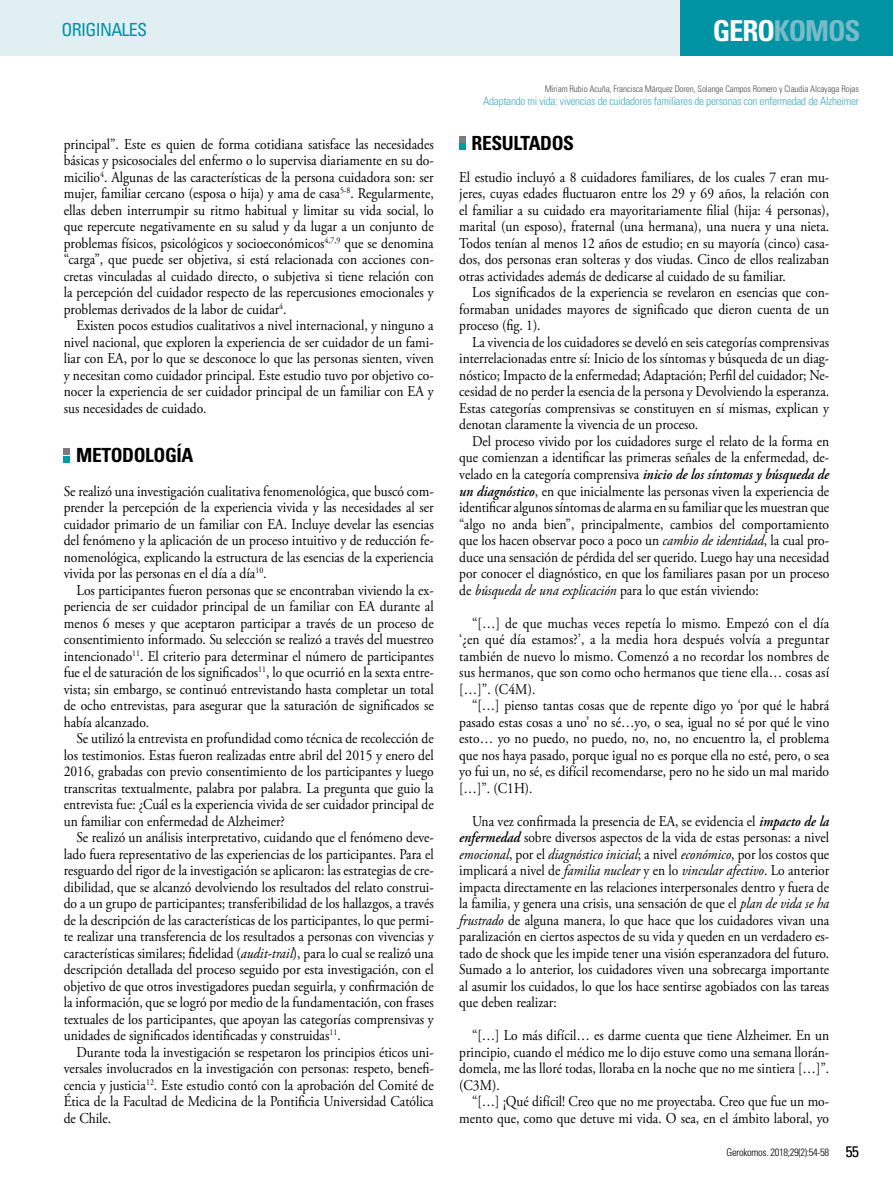
<style>
.page{position:relative;width:893px;height:1191px;background:#fff}
.page>*{position:absolute;margin:0;border:0;box-sizing:border-box;transform-origin:0 0}
.t1{font:700 condensed 28.8px "Univers LT Std";letter-spacing:-.04em;color:#78bbc8}
.t2{font:700 condensed 19.5px "Univers LT Std";letter-spacing:-.02em;color:#000}
.t3{font:condensed 18px "Univers LT Std";letter-spacing:-.04em;color:#0093a4}
.t4{font:15px/16.5px "Adobe Garamond Pro";color:#000;text-align:justify;scale:.9 1}
.t5{font:300 condensed 11.25px "Univers LT Std";letter-spacing:-.02em;color:#42abba}
.t6{font:300 condensed 10.5px "Univers LT Std";letter-spacing:-.03em;color:#000}
.t7{font:300 condensed 9px "Univers LT Std";letter-spacing:-.01em;color:#4a4a49}
.s1{color:#fff}
.s2{font-style:italic}
.s3{font-weight:600;font-style:italic}
.s4{font-size:15px}
</style>
<div class="page">
<div style="left:0;top:0;width:705px;height:55px;background:#e2eff2"></div>
<div style="left:680px;top:0;width:213px;height:55px;background:#0093a4"></div>
<svg style="left:64px;top:449px;width:6px;height:13px"></svg>
<svg style="left:459px;top:136px;width:6px;height:14px"></svg>
<p class="t3" style="left:62px;top:18px;width:87px">ORIGINALES</p>
<h1 class="t1" style="left:713px;top:13px;width:149px"><span class="s1">GERO</span>KOMOS</h1>
<p class="t4" style="left:64px;top:136px;width:413px">principal”. Este es quien de forma cotidiana satisface las necesidades básicas y psicosociales del enfermo o lo supervisa diariamente en su do&shy;micilio<sup>4</sup>. Algunas de las características de la persona cuidadora son: ser mujer, familiar cercano (esposa o hija) y ama de casa<sup>5-8</sup>. Regularmente, ellas deben interrumpir su ritmo habitual y limitar su vida social, lo que repercute negativamente en su salud y da lugar a un conjunto de problemas físicos, psicológicos y socioeconómicos<sup>4,7,9</sup> que se denomina “carga”, que puede ser objetiva, si está relacionada con acciones con&shy;cretas vinculadas al cuidado directo, o subjetiva si tiene relación con la percepción del cuidador respecto de las repercusiones emocionales y problemas derivados de la labor de cuidar<sup>4</sup>.</p>
<p class="t4" style="left:64px;top:318px;width:413px;text-indent:13px">Existen pocos estudios cualitativos a nivel internacional, y ninguno a nivel nacional, que exploren la experiencia de ser cuidador de un fami&shy;liar con EA, por lo que se desconoce lo que las personas sienten, viven y necesitan como cuidador principal. Este estudio tuvo por objetivo co&shy;nocer la experiencia de ser cuidador principal de un familiar con EA y sus necesidades de cuidado.</p>
<h2 class="t2" style="left:76px;top:443px;width:119px">METODOLOGÍA</h2>
<p class="t4" style="left:64px;top:483px;width:413px">Se realizó una investigación cualitativa fenomenológica, que buscó com&shy;prender la percepción de la experiencia vivida y las necesidades al ser cuidador primario de un familiar con EA. Incluye develar las esencias del fenómeno y la aplicación de un proceso intuitivo y de reducción fe&shy;nomenológica, explicando la estructura de las esencias de la experiencia vivida por las personas en el día a día<sup>10</sup>.</p>
<p class="t4" style="left:64px;top:582px;width:413px;text-indent:13px">Los participantes fueron personas que se encontraban viviendo la ex&shy;periencia de ser cuidador principal de un familiar con EA durante al menos 6 meses y que aceptaron participar a través de un proceso de consentimiento informado. Su selección se realizó a través del muestreo intencionado<sup>11</sup>. El criterio para determinar el número de participantes fue el de saturación de los significados<sup>11</sup>, lo que ocurrió en la sexta entre&shy;vista; sin embargo, se continuó entrevistando hasta completar un total de ocho entrevistas, para asegurar que la saturación de significados se había alcanzado.</p>
<p class="t4" style="left:64px;top:730px;width:413px;text-indent:13px">Se utilizó la entrevista en profundidad como técnica de recolección de los testimonios. Estas fueron realizadas entre abril del 2015 y enero del 2016, grabadas con previo consentimiento de los participantes y luego transcritas textualmente, palabra por palabra. La pregunta que guio la entrevista fue: ¿Cuál es la experiencia vivida de ser cuidador principal de un familiar con enfermedad de Alzheimer?</p>
<p class="t4" style="left:64px;top:829px;width:413px;text-indent:13px">Se realizó un análisis interpretativo, cuidando que el fenómeno deve&shy;lado fuera representativo de las experiencias de los participantes. Para el resguardo del rigor de la investigación se aplicaron: las estrategias de cre&shy;dibilidad, que se alcanzó devolviendo los resultados del relato construi&shy;do a un grupo de participantes; transferibilidad de los hallazgos, a través de la descripción de las características de los participantes, lo que permi&shy;te realizar una transferencia de los resultados a personas con vivencias y características similares; fidelidad (<span class="s2">audit-trail</span>), para lo cual se realizó una descripción detallada del proceso seguido por esta investigación, con el objetivo de que otros investigadores puedan seguirla, y confirmación de la información, que se logró por medio de la fundamentación, con frases textuales de los participantes, que apoyan las categorías comprensivas y unidades de significados identificadas y construidas<sup>11</sup>.</p>
<p class="t4" style="left:64px;top:1044px;width:413px;text-indent:13px">Durante toda la investigación se respetaron los principios éticos uni&shy;versales involucrados en la investigación con personas: respeto, benefi&shy;cencia y justicia<sup>12</sup>. Este estudio contó con la aprobación del Comité de Ética de la Facultad de Medicina de la Pontificia Universidad Católica de Chile.</p>
<p class="t7" style="left:545px;top:83px;width:316px">Miriam Rubio Acuña, Francisca Márquez Doren, Solange Campos Romero y Claudia Alcayaga Rojas</p>
<p class="t5" style="left:483px;top:94px;width:377px">Adaptando mi vida: vivencias de cuidadores familiares de personas con enfermedad de Alzheimer</p>
<h2 class="t2" style="left:472px;top:131px;width:104px">RESULTADOS</h2>
<p class="t4" style="left:459px;top:169px;width:413px">El estudio incluyó a 8 cuidadores familiares, de los cuales 7 eran mu&shy;jeres, cuyas edades fluctuaron entre los 29 y 69 años, la relación con el familiar a su cuidado era mayoritariamente filial (hija: 4 personas), marital (un esposo), fraternal (una hermana), una nuera y una nieta.<br>Todos tenían al menos 12 años de estudio; en su mayoría (cinco) casa&shy;dos, dos personas eran solteras y dos viudas. Cinco de ellos realizaban otras actividades además de dedicarse al cuidado de su familiar.</p>
<p class="t4" style="left:459px;top:285px;width:413px;text-indent:13px">Los significados de la experiencia se revelaron en esencias que con&shy;formaban unidades mayores de significado que dieron cuenta de un proceso (fig. 1).</p>
<p class="t4" style="left:459px;top:334px;width:413px;text-indent:13px">La vivencia de los cuidadores se develó en seis categorías comprensivas interrelacionadas entre sí: Inicio de los síntomas y búsqueda de un diag&shy;nóstico; Impacto de la enfermedad; Adaptación; Perfil del cuidador; Ne&shy;cesidad de no perder la esencia de la persona y Devolviendo la esperanza.<br>Estas categorías comprensivas se constituyen en sí mismas, explican y denotan claramente la vivencia de un proceso.</p>
<p class="t4" style="left:459px;top:433px;width:413px;text-indent:13px">Del proceso vivido por los cuidadores surge el relato de la forma en que comienzan a identificar las primeras señales de la enfermedad, de&shy;velado en la categoría comprensiva <span class="s3">inicio de los síntomas y búsqueda de un diagnóstico</span>, en que inicialmente las personas viven la experiencia de identificar algunos síntomas de alarma en su familiar que les muestran que “algo no anda bien”, principalmente, cambios del comportamiento que los hacen observar poco a poco un <span class="s2">cambio de identidad</span>, la cual pro&shy;duce una sensación de pérdida del ser querido. Luego hay una necesidad por conocer el diagnóstico, en que los familiares pasan por un proceso de <span class="s2">búsqueda de una explicación</span> para lo que están viviendo:</p>
<p class="t4" style="left:459px;top:615px;width:413px;text-indent:13px">“[…] de que muchas veces repetía lo mismo. Empezó con el día ‘¿en qué día estamos?’, a la media hora después volvía a preguntar también de nuevo lo mismo. Comenzó a no recordar los nombres de sus hermanos, que son como ocho hermanos que tiene ella… cosas así […]”. (C4M).</p>
<p class="t4" style="left:459px;top:697px;width:413px;text-indent:13px">“[…] pienso tantas cosas que de repente digo yo ‘por qué le habrá pasado estas cosas a uno’ no sé…yo, o sea, igual no sé por qué le vino esto… yo no puedo, no puedo, no, no, no encuentro la, el problema que nos haya pasado, porque igual no es porque ella no esté, pero, o sea yo fui un, no sé, es difícil recomendarse, pero no he sido un mal marido […]”. (C1H).</p>
<p class="t4" style="left:459px;top:813px;width:413px;text-indent:13px">Una vez confirmada la presencia de EA, se evidencia el <span class="s3">impacto de la enfermedad</span> sobre diversos aspectos de la vida de estas personas: a nivel <span class="s2">emocional</span>, por el <span class="s2">diagnóstico inicial</span>; a nivel <span class="s2">económico</span>, por los costos que implicará a nivel de <span class="s2">familia nuclear</span> y en lo <span class="s2">vincular afectivo</span>. Lo anterior impacta directamente en las relaciones interpersonales dentro y fuera de la familia, y genera una crisis, una sensación de que el <span class="s2">plan de vida se ha frustrado</span> de alguna manera, lo que hace que los cuidadores vivan una paralización en ciertos aspectos de su vida y queden en un verdadero es&shy;tado de shock que les impide tener una visión esperanzadora del futuro.<br>Sumado a lo anterior, los cuidadores viven una sobrecarga importante al asumir los cuidados, lo que los hace sentirse agobiados con las tareas que deben realizar:</p>
<p class="t4" style="left:459px;top:1027px;width:413px;text-indent:13px">“[…] Lo más difícil… es darme cuenta que tiene Alzheimer. En un principio, cuando el médico me lo dijo estuve como una semana llorán&shy;domela, me las lloré todas, lloraba en la noche que no me sintiera […]”. (C3M).</p>
<p class="t4" style="left:459px;top:1093px;width:413px;text-align:right">“[…] ¡Qué difícil! Creo que no me proyectaba. Creo que fue un mo&shy;mento que, como que detuve mi vida. O sea, en el ámbito laboral, yo</p>
<p class="t6" style="left:727px;top:1145px;width:134px">Gerokomos. 2018;29(2):54-58 <span class="s4">55</span></p>
</div>
